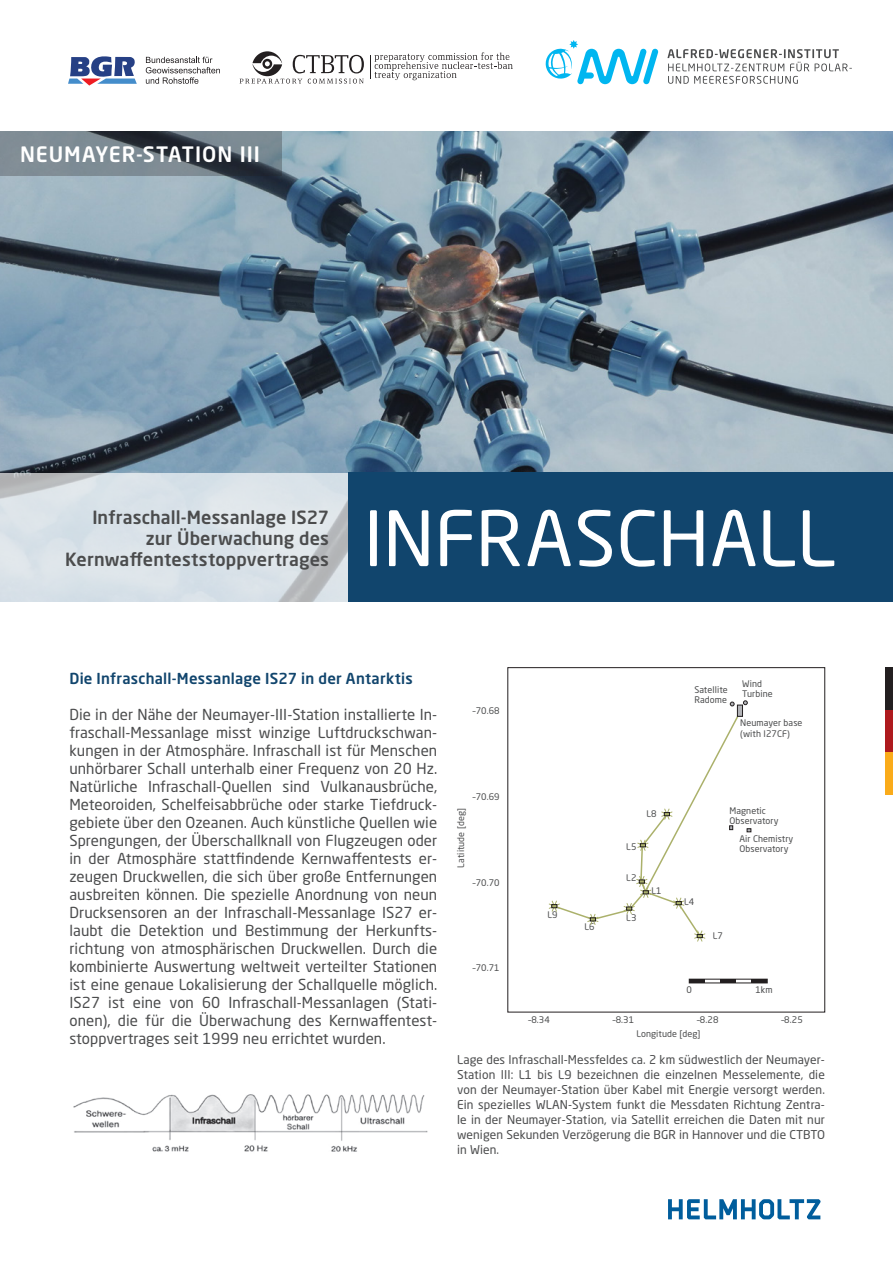
<style>
.page{position:relative;width:893px;height:1263px;background:#fff}
.page>*{position:absolute;margin:0;border:0;box-sizing:border-box;transform-origin:0 0}
.Head{font:75.3px "Neo Sans W1 G";letter-spacing:.01em;color:#fff}
.t1{font:500 21px "Neo Sans W1 G";letter-spacing:.04em;color:#fff}
.Subhead{font:500 18px/21.1px "Neo Sans W1 G";letter-spacing:.01em;color:#4b4c4d;text-align:right}
.lauf{font:15px/18px "Neo Sans W1 G";letter-spacing:.005em;color:#4b4c4d;text-align:justify}
.Subhead-2{font:500 15px "Neo Sans W1 G";letter-spacing:.015em;color:#11456d}
.Legende{font:12px/15px "Neo Sans W1 G";letter-spacing:.01em;color:#4b4c4d;text-align:justify}
.Grafik-Legende{font:9px "Neo Sans W1 G";letter-spacing:.01em;color:#4b4c4d}
</style>
<div class="page">
<svg style="left:548px;top:701px;width:203px;height:241px"></svg>
<img style="left:0;top:132px;width:893px;height:341px">
<svg style="left:0;top:473px;width:349px;height:129px;background:#d6dee4"></svg>
<div style="left:349px;top:472px;width:544px;height:130px;background:#11456d"></div>
<div style="left:885px;top:667px;width:8px;height:43px;background:#231f20"></div>
<div style="left:885px;top:710px;width:8px;height:43px;background:#ae1a1e"></div>
<div style="left:885px;top:752px;width:8px;height:43px;background:#faab1a"></div>
<svg style="left:68px;top:56px;width:69px;height:30px"></svg>
<svg style="left:146px;top:57px;width:74px;height:27px"></svg>
<svg style="left:240px;top:51px;width:124px;height:33px"></svg>
<svg style="left:370px;top:52px;width:143px;height:28px"></svg>
<svg style="left:0;top:132px;width:282px;height:44px;background:#65717a"></svg>
<div style="left:689px;top:979px;width:79px;height:4px;border:1px solid #231f20"></div>
<img style="left:73px;top:1094px;width:355px;height:58px">
<svg style="left:545px;top:40px;width:113px;height:45px"></svg>
<svg style="left:667px;top:49px;width:185px;height:35px"></svg>
<svg style="left:668px;top:1199px;width:152px;height:20px"></svg>
<p class="t1" style="left:20px;top:141px;width:241px">NEUMAYER-STATION III</p>
<p class="Subhead" style="left:92px;top:506px;width:238px">Infraschall-Messanlage IS27</p>
<p class="Subhead" style="left:65px;top:528px;width:265px">zur Überwachung des<br>Kernwaffenteststoppvertrages</p>
<p class="Head" style="left:363px;top:492px;width:474px">INFRASCHALL</p>
<p class="Subhead-2" style="left:69px;top:669px;width:345px">Die Infraschall-Messanlage IS27 in der Antarktis</p>
<p class="lauf" style="left:69px;top:705px;width:369px">Die in der Nähe der Neumayer-III-Station installierte In&shy;fraschall-Messanlage misst winzige Luftdruckschwan&shy;kungen in der Atmosphäre. Infraschall ist für Menschen unhörbarer Schall unterhalb einer Frequenz von 20 Hz.<br>Natürliche Infraschall-Quellen sind Vulkanausbrüche, Meteoroiden, Schelfeisabbrüche oder starke Tiefdruck&shy;gebiete über den Ozeanen. Auch künstliche Quellen wie Sprengungen, der Überschallknall von Flugzeugen oder in der Atmosphäre stattfindende Kernwaffentests er&shy;zeugen Druckwellen, die sich über große Entfernungen ausbreiten können. Die spezielle Anordnung von neun Drucksensoren an der Infraschall-Messanlage IS27 er&shy;laubt die Detektion und Bestimmung der Herkunfts&shy;richtung von atmosphärischen Druckwellen. Durch die kombinierte Auswertung weltweit verteilter Stationen ist eine genaue Lokalisierung der Schallquelle möglich.<br>IS27 ist eine von 60 Infraschall-Messanlagen (Stati&shy;onen), die für die Überwachung des Kernwaffentest&shy;stoppvertrages seit 1999 neu errichtet wurden.</p>
<p class="Grafik-Legende" style="left:473px;top:706px;width:28px">–70.68</p>
<p class="Grafik-Legende" style="left:473px;top:791px;width:28px">–70.69</p>
<p class="Grafik-Legende" style="left:455px;top:868px;width:61px;rotate:-90deg">Latiitude [deg]</p>
<p class="Grafik-Legende" style="left:473px;top:877px;width:28px">–70.70</p>
<p class="Grafik-Legende" style="left:473px;top:962px;width:28px">–70.71</p>
<p class="Grafik-Legende" style="left:548px;top:909px;width:12px">L9</p>
<p class="Grafik-Legende" style="left:585px;top:921px;width:12px">L6</p>
<p class="Grafik-Legende" style="left:694px;top:684px;width:35px">Satellite</p>
<p class="Grafik-Legende" style="left:694px;top:694px;width:34px">Radome</p>
<p class="Grafik-Legende" style="left:742px;top:678px;width:21px">Wind</p>
<p class="Grafik-Legende" style="left:742px;top:689px;width:32px">Turbine</p>
<p class="Grafik-Legende" style="left:740px;top:717px;width:64px">Neumayer base</p>
<p class="Grafik-Legende" style="left:740px;top:728px;width:51px">(with I27CF)</p>
<p class="Grafik-Legende" style="left:626px;top:841px;width:12px">L5</p>
<p class="Grafik-Legende" style="left:626px;top:873px;width:12px">L2</p>
<p class="Grafik-Legende" style="left:626px;top:912px;width:12px">L3</p>
<p class="Grafik-Legende" style="left:646px;top:808px;width:12px">L8</p>
<p class="Grafik-Legende" style="left:652px;top:885px;width:12px">L1</p>
<p class="Grafik-Legende" style="left:729px;top:805px;width:38px">Magnetic</p>
<p class="Grafik-Legende" style="left:729px;top:815px;width:51px">Observatory</p>
<p class="Grafik-Legende" style="left:684px;top:896px;width:12px">L4</p>
<p class="Grafik-Legende" style="left:739px;top:833px;width:55px">Air Chemistry</p>
<p class="Grafik-Legende" style="left:739px;top:843px;width:51px">Observatory</p>
<p class="Grafik-Legende" style="left:713px;top:930px;width:12px">L7</p>
<p class="Grafik-Legende" style="left:686px;top:985px;width:7px">0</p>
<p class="Grafik-Legende" style="left:755px;top:985px;width:19px">1km</p>
<p class="Grafik-Legende" style="left:528px;top:1014px;width:23px">–8.34</p>
<p class="Grafik-Legende" style="left:613px;top:1014px;width:23px">–8.31</p>
<p class="Grafik-Legende" style="left:697px;top:1014px;width:23px">–8.28</p>
<p class="Grafik-Legende" style="left:781px;top:1014px;width:23px">–8.25</p>
<p class="Grafik-Legende" style="left:636px;top:1028px;width:65px">Longitude [deg]</p>
<p class="Legende" style="left:457px;top:1052px;width:369px">Lage des Infraschall-Messfeldes ca. 2 km südwestlich der Neumayer-Station III: L1 bis L9 bezeichnen die einzelnen Messelemente, die von der Neumayer-Station über Kabel mit Energie versorgt werden.<br>Ein spezielles WLAN-System funkt die Messdaten Richtung Zentra&shy;le in der Neumayer-Station, via Satellit erreichen die Daten mit nur wenigen Sekunden Verzögerung die BGR in Hannover und die CTBTO in Wien.</p>
</div>
